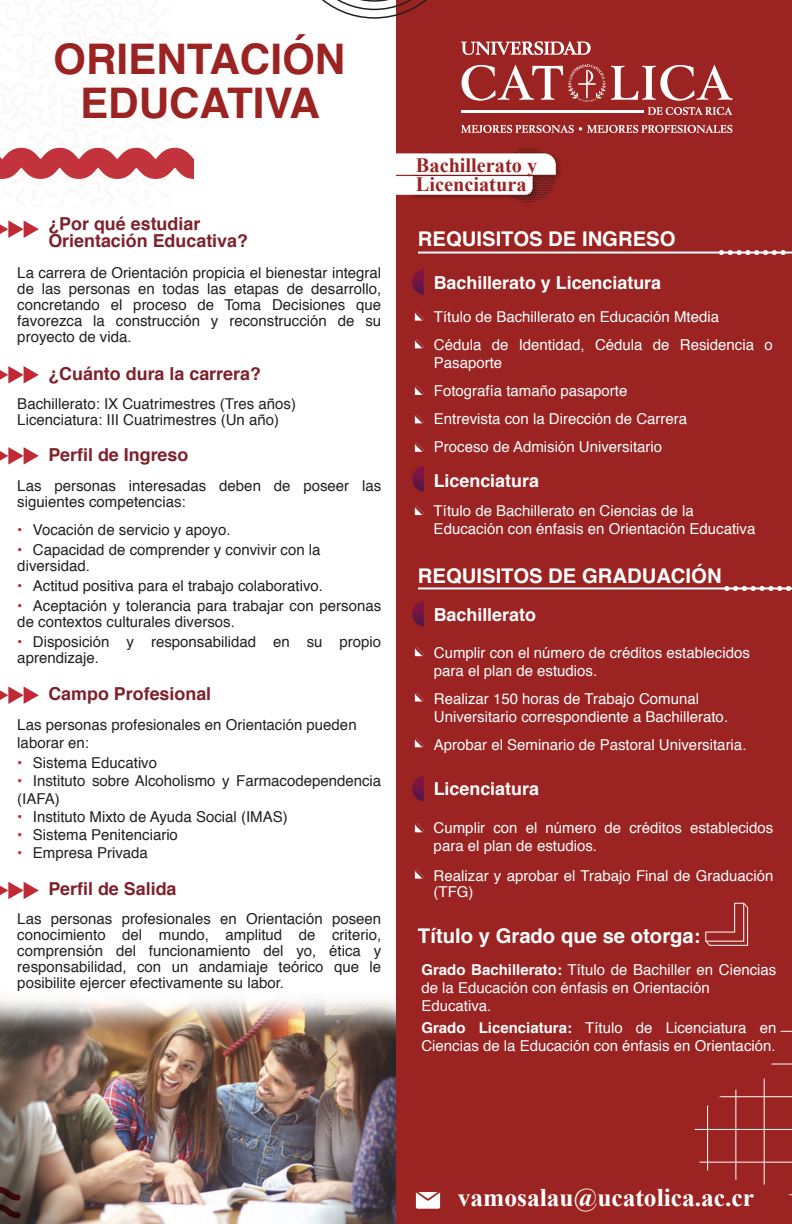
<style>
.page{position:relative;width:792px;height:1224px;background:#fff}
.page>*{position:absolute;margin:0;border:0;box-sizing:border-box;transform-origin:0 0}
.t1{font:700 42.2px/43.6px "Helvetica";color:#9b2322;text-align:center}
.t2{font:700 25.4px "Times New Roman";color:#fff}
.t3{font:700 20.4px/19.8px "Times New Roman";color:#9b2322}
.t4{font:700 20.2px "Helvetica";color:#fff}
.t5{font:700 17.8px/16.2px "Helvetica";color:#7f212c}
.t6{font:700 17.8px "Helvetica";color:#fff}
.t7{font:15px/16px "Helvetica";color:#231f20}
.t8{font:15px/18px "Helvetica";color:#fff}
.s1{color:#c12a34}
.s2{font-weight:700}
</style>
<div class="page">
<img style="left:0;top:881px;width:396px;height:343px">
<div style="left:396px;top:0;width:396px;height:1224px;background:#9b2322"></div>
<svg style="left:719px;top:250px;width:67px;height:5px"></svg>
<svg style="left:724px;top:586px;width:67px;height:5px"></svg>
<svg style="left:415px;top:312px;width:9px;height:9px"></svg>
<svg style="left:415px;top:386px;width:9px;height:9px"></svg>
<svg style="left:415px;top:443px;width:9px;height:9px"></svg>
<svg style="left:415px;top:506px;width:9px;height:9px"></svg>
<svg style="left:415px;top:693px;width:9px;height:8px"></svg>
<svg style="left:415px;top:339px;width:9px;height:9px"></svg>
<svg style="left:415px;top:647px;width:9px;height:9px"></svg>
<svg style="left:415px;top:823px;width:9px;height:9px"></svg>
<svg style="left:415px;top:870px;width:9px;height:9px"></svg>
<svg style="left:415px;top:738px;width:9px;height:9px"></svg>
<svg style="left:415px;top:414px;width:9px;height:9px"></svg>
<svg style="left:705px;top:902px;width:43px;height:44px"></svg>
<hr style="left:418px;top:587px;width:374px;height:2px;background:#fff">
<hr style="left:418px;top:252px;width:374px;height:2px;background:#fff">
<svg style="left:461px;top:41px;width:130px;height:14px"></svg>
<svg style="left:461px;top:125px;width:271px;height:8px"></svg>
<hr style="left:461px;top:110px;width:183px;height:2px;background:#fff">
<svg style="left:462px;top:64px;width:271px;height:51px"></svg>
<svg style="left:416px;top:1192px;width:24px;height:17px"></svg>
<svg style="left:0;top:147px;width:194px;height:32px"></svg>
<svg style="left:0;top:220px;width:39px;height:18px"></svg>
<svg style="left:0;top:366px;width:39px;height:18px"></svg>
<svg style="left:0;top:447px;width:39px;height:18px"></svg>
<svg style="left:0;top:687px;width:39px;height:17px"></svg>
<svg style="left:0;top:882px;width:39px;height:17px"></svg>
<svg style="left:0;top:1187px;width:21px;height:31px"></svg>
<svg style="left:322px;top:0;width:105px;height:19px"></svg>
<hr style="left:692px;top:1031px;width:100px;height:1px;background:#fff">
<hr style="left:692px;top:1064px;width:100px;height:1px;background:#fff">
<hr style="left:692px;top:1096px;width:100px;height:1px;background:#fff">
<hr style="left:692px;top:1129px;width:100px;height:1px;background:#fff">
<hr style="left:692px;top:1162px;width:100px;height:1px;background:#fff">
<hr style="left:692px;top:1195px;width:100px;height:1px;background:#fff">
<hr style="left:707px;top:1022px;width:1px;height:174px;background:#fff">
<hr style="left:736px;top:1022px;width:1px;height:174px;background:#fff">
<hr style="left:764px;top:1022px;width:1px;height:174px;background:#fff">
<img style="left:556px;top:158px;width:4px;height:20px">
<svg style="left:396px;top:148px;width:160px;height:55px"></svg>
<svg style="left:412px;top:269px;width:12px;height:26px"></svg>
<svg style="left:412px;top:466px;width:12px;height:26px"></svg>
<svg style="left:412px;top:601px;width:12px;height:25px"></svg>
<svg style="left:412px;top:776px;width:12px;height:25px"></svg>
<h1 class="t1" style="left:53px;top:38px;width:294px">ORIENTACIÓN<br>EDUCATIVA</h1>
<p class="t5" style="left:48px;top:216px;width:201px">¿Por qué estudiar<br>Orientación Educativa?</p>
<p class="t7" style="left:17px;top:265px;width:365px;text-align:justify">La carrera de Orientación propicia el bienestar integral de las personas en todas las etapas de desarrollo, concretando el proceso de Toma Decisiones que favorezca la construcción y reconstrucción de su proyecto de vida.</p>
<p class="t5" style="left:48px;top:366px;width:214px">¿Cuánto dura la carrera?</p>
<p class="t7" style="left:17px;top:396px;width:280px">Bachillerato: IX Cuatrimestres (Tres años)<br>Licenciatura: III Cuatrimestres (Un año)</p>
<p class="t5" style="left:48px;top:447px;width:142px">Perfil de Ingreso</p>
<p class="t7" style="left:17px;top:478px;width:365px">Las personas interesadas deben de poseer las siguientes competencias:</p>
<p class="t7" style="left:17px;top:522px;width:215px"><span class="s1">•</span> Vocación de servicio y apoyo.</p>
<p class="t7" style="left:17px;top:542px;width:305px"><span class="s1">•</span> Capacidad de comprender y convivir con la diversidad.</p>
<p class="t7" style="left:17px;top:578px;width:307px"><span class="s1">•</span> Actitud positiva para el trabajo colaborativo.</p>
<p class="t7" style="left:17px;top:598px;width:365px"><span class="s1">•</span> Aceptación y tolerancia para trabajar con personas de contextos culturales diversos.</p>
<p class="t7" style="left:17px;top:634px;width:365px"><span class="s1">•</span> Disposición y responsabilidad en su propio aprendizaje.</p>
<p class="t5" style="left:48px;top:686px;width:164px">Campo Profesional</p>
<p class="t7" style="left:17px;top:717px;width:341px;line-height:18px">Las personas profesionales en Orientación pueden laborar en:</p>
<p class="t7" style="left:17px;top:756px;width:141px"><span class="s1">•</span> Sistema Educativo</p>
<p class="t7" style="left:17px;top:773px;width:365px;line-height:18px"><span class="s1">•</span> Instituto sobre Alcoholismo y Farmacodependencia (IAFA)</p>
<p class="t7" style="left:17px;top:810px;width:272px"><span class="s1">•</span> Instituto Mixto de Ayuda Social (IMAS)</p>
<p class="t7" style="left:17px;top:828px;width:162px"><span class="s1">•</span> Sistema Penitenciario</p>
<p class="t7" style="left:17px;top:846px;width:132px"><span class="s1">•</span> Empresa Privada</p>
<p class="t5" style="left:48px;top:881px;width:130px">Perfil de Salida</p>
<p class="t7" style="left:17px;top:911px;width:365px;text-align:justify">Las personas profesionales en Orientación poseen conocimiento del mundo, amplitud de criterio, comprensión del funcionamiento del yo, ética y responsabilidad, con un andamiaje teórico que le posibilite ejercer efectivamente su labor.</p>
<h3 class="t3" style="left:416px;top:154px;width:123px">Bachillerato y<br>Licenciatura</h3>
<h3 class="t4" style="left:418px;top:223px;width:259px">REQUISITOS DE INGRESO</h3>
<p class="t6" style="left:434px;top:268px;width:229px">Bachillerato y Licenciatura</p>
<p class="t8" style="left:434px;top:304px;width:340px;line-height:28px">Título de Bachillerato en Educación Mtedia<br>Cédula de Identidad, Cédula de Residencia o</p>
<p class="t8" style="left:434px;top:350px;width:255px;line-height:28px">Pasaporte<br>Fotografía tamaño pasaporte<br>Entrevista con la Dirección de Carrera<br>Proceso de Admisión Universitario</p>
<p class="t6" style="left:434px;top:466px;width:107px">Licenciatura</p>
<p class="t8" style="left:434px;top:502px;width:323px">Título de Bachillerato en Ciencias de la<br>Educación con énfasis en Orientación Educativa</p>
<h3 class="t4" style="left:418px;top:560px;width:305px">REQUISITOS DE GRADUACIÓN</h3>
<p class="t6" style="left:434px;top:601px;width:104px">Bachillerato</p>
<p class="t8" style="left:434px;top:644px;width:317px">Cumplir con el número de créditos establecidos para el plan de estudios.</p>
<p class="t8" style="left:434px;top:690px;width:296px">Realizar 150 horas de Trabajo Comunal<br>Universitario correspondiente a Bachillerato.</p>
<p class="t8" style="left:434px;top:736px;width:314px">Aprobar el Seminario de Pastoral Universitaria.</p>
<p class="t6" style="left:434px;top:775px;width:107px">Licenciatura</p>
<p class="t8" style="left:434px;top:819px;width:341px">Cumplir con el número de créditos establecidos para el plan de estudios.</p>
<p class="t8" style="left:434px;top:868px;width:341px;line-height:16px">Realizar y aprobar el Trabajo Final de Graduación (TFG)</p>
<h3 class="t4" style="left:418px;top:920px;width:284px">Título y Grado que se otorga:</h3>
<p class="t8" style="left:421px;top:961px;width:357px"><span class="s2">Grado Bachillerato:</span> Título de Bachiller en Ciencias de la Educación con énfasis en Orientación<br>Educativa.</p>
<p class="t8" style="left:421px;top:1019px;width:357px"><span class="s2">Grado Licenciatura:</span> Título de Licenciatura en<br>Ciencias de la Educación con énfasis en Orientación.</p>
<h2 class="t2" style="left:458px;top:1180px;width:298px">vamosalau@ucatolica.ac.cr</h2>
</div>
